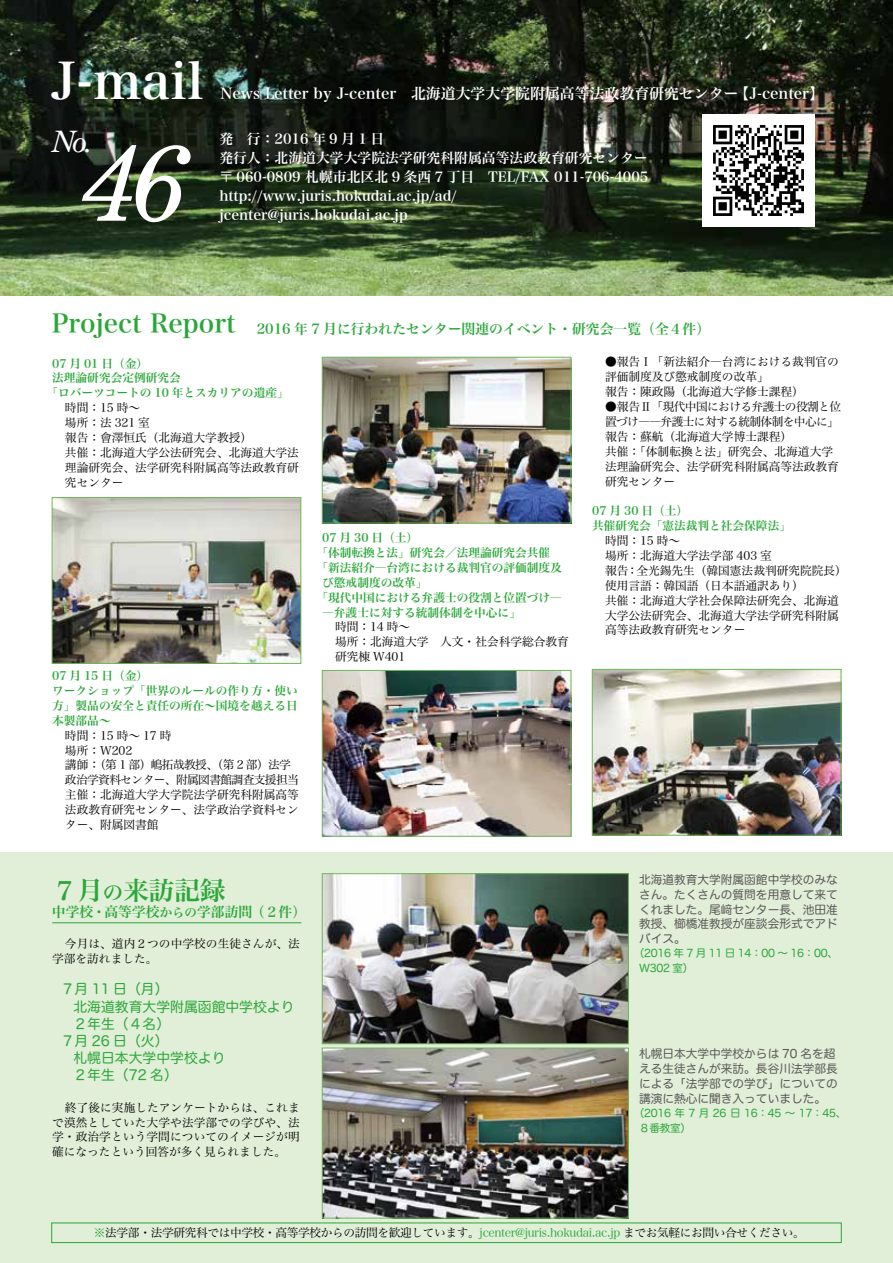
<style>
.page{position:relative;width:893px;height:1263px;background:#fff}
.page>*{position:absolute;margin:0;border:0;box-sizing:border-box;transform-origin:0 0}
.t1{font:italic 109.5px "Century Schoolbook";color:#fff}
.t2{font:49.95px "Hira Min Pro N W6";color:#fff}
.t3{font:italic 29.55px "Century Schoolbook";color:#fff}
.t4{font:25.5px "Hira Min Pro N W6";color:#2aa738}
.t5{font:14.85px "Hira Min Pro N W6";color:#fff}
.t6{font:13.8px/19.2px "Hira Min Pro N W6";color:#fff}
.t7{font:13.8px "Hira Maru Pro W4";color:#2aa738}
.t8{font:13.8px "Hira Min Pro N W6";color:#2aa738}
.t9{font:11.7px/14.9px "Hira Min Pro N W3";color:#000}
.t10{font:11.7px/14.9px "Hira Min Pro N W6";color:#2aa738}
.t11{font:11.7px/14.9px "Hira Maru Pro W4";color:#595757;text-align:justify}
.t12{font:11.7px "Hira Min Pro N W3";letter-spacing:-.03em;color:#000}
.t13{font:10.65px/14.9px "Hira Maru Pro W4";letter-spacing:-.025em;color:#2aa738}
.s1{font-size:20.4px}
.s2{font-size:12.45px}
.s3{color:#2aa738}
</style>
<div class="page">
<img style="left:0;top:0;width:893px;height:296px">
<img style="left:702px;top:114px;width:112px;height:112px">
<div style="left:0;top:852px;width:893px;height:411px;background:#e1eed8"></div>
<img style="left:594px;top:671px;width:245px;height:162px">
<div style="left:592px;top:669px;width:249px;height:166px;border:1px solid #6eb759"></div>
<img style="left:54px;top:499px;width:245px;height:163px">
<div style="left:52px;top:497px;width:249px;height:167px;border:1px solid #6eb759"></div>
<img style="left:324px;top:359px;width:245px;height:162px">
<div style="left:322px;top:357px;width:249px;height:166px;border:1px solid #6eb759"></div>
<img style="left:324px;top:672px;width:245px;height:162px">
<div style="left:322px;top:670px;width:249px;height:166px;border:1px solid #6eb759"></div>
<img style="left:324px;top:875px;width:303px;height:167px">
<div style="left:322px;top:873px;width:307px;height:171px;border:1px solid #6eb759"></div>
<img style="left:324px;top:1050px;width:303px;height:166px">
<div style="left:322px;top:1048px;width:307px;height:170px;border:1px solid #6eb759"></div>
<hr style="left:52px;top:922px;width:249px;height:1px;background:#2aa738">
<div style="left:51px;top:1223px;width:790px;height:20px;border:1px solid #2aa738"></div>
<h2 class="t2" style="left:51px;top:37px;width:154px">-J mail</h2>
<h3 class="t3" style="left:51px;top:123px;width:43px">No.</h3>
<h1 class="t1" style="left:74px;top:115px;width:112px">46</h1>
<p class="t5" style="left:220px;top:80px;width:520px">News Letter by -J center　北海道大学大学院附属高等法政教育研究センター</p>
<p class="t5" style="left:735px;top:80px;width:91px">【 -J center【</p>
<p class="t6" style="left:219px;top:128px;width:431px">発　行：2016 年 9 月 1 日<br>発行人：北海道大学大学院法学研究科附属高等法政教育研究センター〒 060-0809 札幌市北区北 9 条西 7 丁目　TEL/FAX 011-706-4005 http://www.juris.hokudai.ac.jp/ad/ jcenter@juris.hokudai.ac.jp</p>
<h3 class="t4" style="left:52px;top:301px;width:185px">Project Report</h3>
<p class="t10" style="left:52px;top:355px;width:97px">07 月 01 日（金(</p>
<p class="t10" style="left:52px;top:370px;width:130px">法理論研究会定例研究会</p>
<p class="t10" style="left:46px;top:385px;width:244px">「ロバーツコートの 10 年とスカリアの遺産「</p>
<p class="t9" style="left:65px;top:399px;width:235px">時間：15 時~<br>場所：法 321 室<br>報告：會澤恒氏（北海道大学教授(<br>共催：北海道大学公法研究会、北海道大学法理論研究会、法学研究科附属高等法政教育研究センター</p>
<p class="t8" style="left:257px;top:317px;width:455px">2016 年 7 月に行われたセンター関連のイベント・研究会一覧（全４件(</p>
<p class="t9" style="left:605px;top:354px;width:235px">●報告Ⅰ「新法紹介―台湾における裁判官の評価制度及び懲戒制度の改革「<br>報告：陳政陽（北海道大学修士課程(</p>
<p class="t9" style="left:605px;top:398px;width:237px">●報告Ⅱ「現代中国における弁護士の役割と位置づけ――弁護士に対する統制体制を中心に「報告：蘇航（北海道大学博士課程(<br>共催「：体制転換と法」研究会、北海道大学法理論研究会、法学研究科附属高等法政教育研究センター</p>
<p class="t10" style="left:592px;top:503px;width:200px">07 月 30 日（土(<br>共催研究会「憲法裁判と社会保障法「</p>
<p class="t9" style="left:605px;top:532px;width:77px">時間：15 時~</p>
<p class="t9" style="left:605px;top:547px;width:168px">場所：北海道大学法学部 403 室</p>
<p class="t9" style="left:636px;top:562px;width:212px">全光錫先生（韓国憲法裁判研究院院長(</p>
<p class="t10" style="left:322px;top:529px;width:97px">07 月 30 日（土(</p>
<p class="t10" style="left:316px;top:544px;width:235px">「体制転換と法」研究会／法理論研究会共催</p>
<p class="t10" style="left:316px;top:559px;width:247px">「新法紹介―台湾における裁判官の評価制度及</p>
<p class="t10" style="left:322px;top:574px;width:107px">び懲戒制度の改革「</p>
<p class="t10" style="left:316px;top:589px;width:247px">「現代中国における弁護士の役割と位置づけ―</p>
<p class="t10" style="left:322px;top:604px;width:200px">―弁護士に対する統制体制を中心に「</p>
<p class="t9" style="left:335px;top:618px;width:235px">時間：14 時~<br>場所：北海道大学　人文・社会科学総合教育研究棟 W401</p>
<p class="t9" style="left:605px;top:562px;width:235px">報告<br>使用言語：韓国語（日本語通訳あり(<br>共催：北海道大学社会保障法研究会、北海道大学公法研究会、北海道大学法学研究科附属高等法政教育研究センター</p>
<p class="t9" style="left:627px;top:562px;width:13px">：</p>
<p class="t10" style="left:52px;top:667px;width:247px">07 月 15 日（金(<br>ワークショップ「世界のルールの作り方・使い方」製品の安全と責任の所在～国境を越える日本製部品~</p>
<p class="t9" style="left:65px;top:727px;width:235px">時間：15 時～ 17 時<br>場所：W202<br>講師（：第 1 部）嶋拓哉教授、（第 2 部）法学政治学資料センター、附属図書館調査支援担当主催：北海道大学大学院法学研究科附属高等法政教育研究センター、法学政治学資料センター、附属図書館</p>
<h3 class="t4" style="left:52px;top:867px;width:175px">７月<span class="s1">の</span>来訪記録</h3>
<p class="t8" style="left:52px;top:900px;width:256px">中学校・高等学校<span class="s2">からの</span>学部訪問（２件(</p>
<p class="t9" style="left:52px;top:935px;width:249px;text-indent:13px">今月は、道内２つの中学校の生徒さんが、法学部を訪れました。</p>
<p class="t7" style="left:61px;top:977px;width:109px">７月 11 日（月(</p>
<p class="t7" style="left:73px;top:994px;width:223px">北海道教育大学附属函館中学校より</p>
<p class="t7" style="left:73px;top:1011px;width:98px">２年生（４名(</p>
<p class="t7" style="left:61px;top:1028px;width:109px">７月 26 日（火(</p>
<p class="t7" style="left:73px;top:1045px;width:154px">札幌日本大学中学校より</p>
<p class="t7" style="left:73px;top:1062px;width:106px">２年生（72 名(</p>
<p class="t9" style="left:52px;top:1099px;width:249px;text-align:justify;text-indent:13px">終了後に実施したアンケートからは、これまで漠然としていた大学や法学部での学びや、法学・政治学という学問についてのイメージが明確になったという回答が多く見られました。</p>
<p class="t11" style="left:639px;top:871px;width:200px">北海道教育大学附属函館中学校のみなさん。たくさんの質問を用意して来てくれました。尾﨑センター長、池田准教授、櫛橋准教授が座談会形式でアドバイス。</p>
<p class="t13" style="left:639px;top:945px;width:201px;text-indent:-5px">（2016 年 7 月 11 日 14：00 〜 16：00、<br>W302 室(</p>
<p class="t11" style="left:639px;top:1045px;width:200px;text-align:left">札幌日本大学中学校からは 70 名を超える生徒さんが来訪。長谷川法学部長による「法学部での学び」についての講演に熱心に聞き入っていました。</p>
<p class="t13" style="left:639px;top:1104px;width:209px;text-indent:-5px">（2016 年 7 月 26 日 16：45 〜 17：45、<br>８番教室(</p>
<p class="t12" style="left:94px;top:1223px;width:712px"><span class="s3">※</span>法学部・法学研究科では中学校・高等学校からの訪問を歓迎しています。<span class="s3">jcenter@juris.hokudai.ac j p.</span> までお気軽にお問い合せください。</p>
</div>
